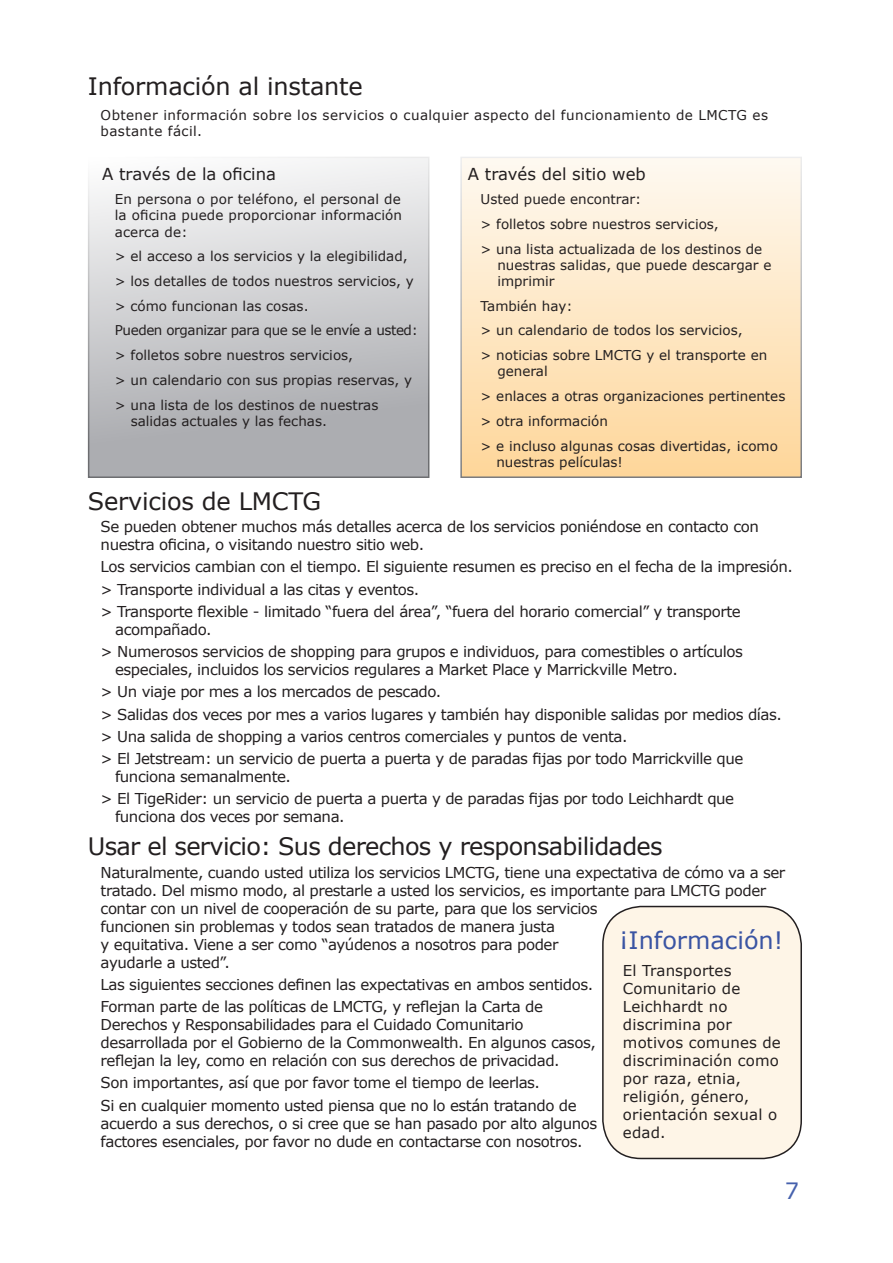
<style>
.page{position:relative;width:893px;height:1263px;background:#fff}
.page>*{position:absolute;margin:0;border:0;box-sizing:border-box;transform-origin:0 0}
.t1{font:24px "Verdana";letter-spacing:-.03em;color:#231f20}
.t2{font:24px "Verdana";letter-spacing:-.01em;color:#231f20}
.t3{font:24px "Verdana";color:#3a54a3}
.t4{font:22.5px "Verdana";color:#4661ad}
.t5{font:16.5px "Verdana";color:#231f20}
.t6{font:15px/22.2px "Verdana";letter-spacing:-.03em;color:#231f20}
.t7{font:15px/18px "Verdana";letter-spacing:.01em;color:#231f20}
.t8{font:13.5px/24.8px "Verdana";color:#231f20}
.t9{font:13.5px/16.2px "Verdana";letter-spacing:.03em;color:#231f20}
</style>
<div class="page">
<div style="left:88px;top:157px;width:341px;height:321px;background:linear-gradient(to bottom,#f7f7f7,#a1a3a7);border:2px solid #6c6d70"></div>
<div style="left:460px;top:157px;width:342px;height:321px;background:linear-gradient(to bottom,#fef9f1,#fed699)"></div>
<div style="left:603px;top:906px;width:198px;height:252px;background:#fef5e7;border-radius:38px"></div>
<div style="left:602px;top:906px;width:200px;height:253px;border:2px solid #231f20;border-radius:38px"></div>
<h1 class="t2" style="left:88px;top:71px;width:276px">Información al instante</h1>
<p class="t9" style="left:101px;top:106px;width:669px">Obtener información sobre los servicios o cualquier aspecto del funcionamiento de LMCTG es bastante fácil.</p>
<p class="t5" style="left:102px;top:163px;width:176px">A través de la oficina</p>
<p class="t8" style="left:115px;top:191px;width:289px;line-height:16.2px;text-align:justify">En persona o por teléfono, el personal de la oficina puede proporcionar información acerca de:</p>
<p class="t8" style="left:115px;top:244px;width:304px">&gt; el acceso a los servicios y la elegibilidad, &gt; los detalles de todos nuestros servicios, y &gt; cómo funcionan las cosas.<br>Pueden organizar para que se le envíe a usted: &gt; folletos sobre nuestros servicios,<br>&gt; un calendario con sus propias reservas, y &gt; una lista de los destinos de nuestras</p>
<p class="t8" style="left:131px;top:408px;width:198px">salidas actuales y las fechas.</p>
<p class="t5" style="left:468px;top:163px;width:180px">A través del sitio web</p>
<p class="t8" style="left:480px;top:186px;width:283px">Usted puede encontrar:<br>&gt; folletos sobre nuestros servicios,<br>&gt; una lista actualizada de los destinos de</p>
<p class="t8" style="left:497px;top:256px;width:276px;line-height:16.2px">nuestras salidas, que puede descargar e imprimir</p>
<p class="t8" style="left:480px;top:293px;width:288px">También hay:<br>&gt; un calendario de todos los servicios,<br>&gt; noticias sobre LMCTG y el transporte en</p>
<p class="t8" style="left:480px;top:359px;width:306px;text-indent:17px">general<br>&gt; enlaces a otras organizaciones pertinentes &gt; otra información<br>&gt; e incluso algunas cosas divertidas, ¡como</p>
<p class="t8" style="left:496px;top:449px;width:128px">nuestras películas!</p>
<h1 class="t2" style="left:88px;top:486px;width:235px">Servicios de LMCTG</h1>
<p class="t6" style="left:101px;top:517px;width:660px;line-height:18px">Se pueden obtener muchos más detalles acerca de los servicios poniéndose en contacto con nuestra oficina, o visitando nuestro sitio web.</p>
<p class="t6" style="left:101px;top:555px;width:694px">Los servicios cambian con el tiempo. El siguiente resumen es preciso en el fecha de la impresión. &gt; Transporte individual a las citas y eventos.<br>&gt; Transporte flexible - limitado “fuera del área”, “fuera del horario comercial” y transporte</p>
<p class="t6" style="left:101px;top:618px;width:644px;text-indent:14px">acompañado.<br>&gt; Numerosos servicios de shopping para grupos e individuos, para comestibles o artículos</p>
<p class="t6" style="left:101px;top:658px;width:683px;text-indent:14px">especiales, incluidos los servicios regulares a Market Place y Marrickville Metro.<br>&gt; Un viaje por mes a los mercados de pescado.<br>&gt; Salidas dos veces por mes a varios lugares y también hay disponible salidas por medios días. &gt; Una salida de shopping a varios centros comerciales y puntos de venta.<br>&gt; El Jetstream: un servicio de puerta a puerta y de paradas fijas por todo Marrickville que</p>
<p class="t6" style="left:101px;top:765px;width:635px;text-indent:14px">funciona semanalmente.<br>&gt; El TigeRider: un servicio de puerta a puerta y de paradas fijas por todo Leichhardt que</p>
<p class="t6" style="left:115px;top:805px;width:231px">funciona dos veces por semana.</p>
<h1 class="t1" style="left:88px;top:831px;width:576px">Usar el servicio: Sus derechos y responsabilidades</h1>
<p class="t6" style="left:101px;top:863px;width:686px;line-height:18px">Naturalmente, cuando usted utiliza los servicios LMCTG, tiene una expectativa de cómo va a ser tratado. Del mismo modo, al prestarle a usted los servicios, es importante para LMCTG poder contar con un nivel de cooperación de su parte, para que los servicios<br>funcionen sin problemas y todos sean tratados de manera justa<br>y equitativa. Viene a ser como “ayúdenos a nosotros para poder<br>ayudarle a usted”.</p>
<p class="t6" style="left:101px;top:973px;width:494px">Las siguientes secciones definen las expectativas en ambos sentidos.<br>Forman parte de las políticas de LMCTG, y reflejan la Carta de</p>
<p class="t6" style="left:101px;top:1015px;width:497px;line-height:18px">Derechos y Responsabilidades para el Cuidado Comunitario desarrollada por el Gobierno de la Commonwealth. En algunos casos, reflejan la ley, como en relación con sus derechos de privacidad.</p>
<p class="t6" style="left:101px;top:1071px;width:478px">Son importantes, así que por favor tome el tiempo de leerlas.<br>Si en cualquier momento usted piensa que no lo están tratando de</p>
<p class="t6" style="left:101px;top:1114px;width:498px;line-height:18px">acuerdo a sus derechos, o si cree que se han pasado por alto algunos factores esenciales, por favor no dude en contactarse con nosotros.</p>
<h1 class="t3" style="left:619px;top:925px;width:166px">¡Información!</h1>
<p class="t7" style="left:623px;top:961px;width:159px">El Transportes<br>Comunitario de<br>Leichhardt no discrimina por motivos comunes de discriminación como por raza, etnia, religión, género, orientación sexual o edad.</p>
<h2 class="t4" style="left:785px;top:1177px;width:16px">7</h2>
</div>
